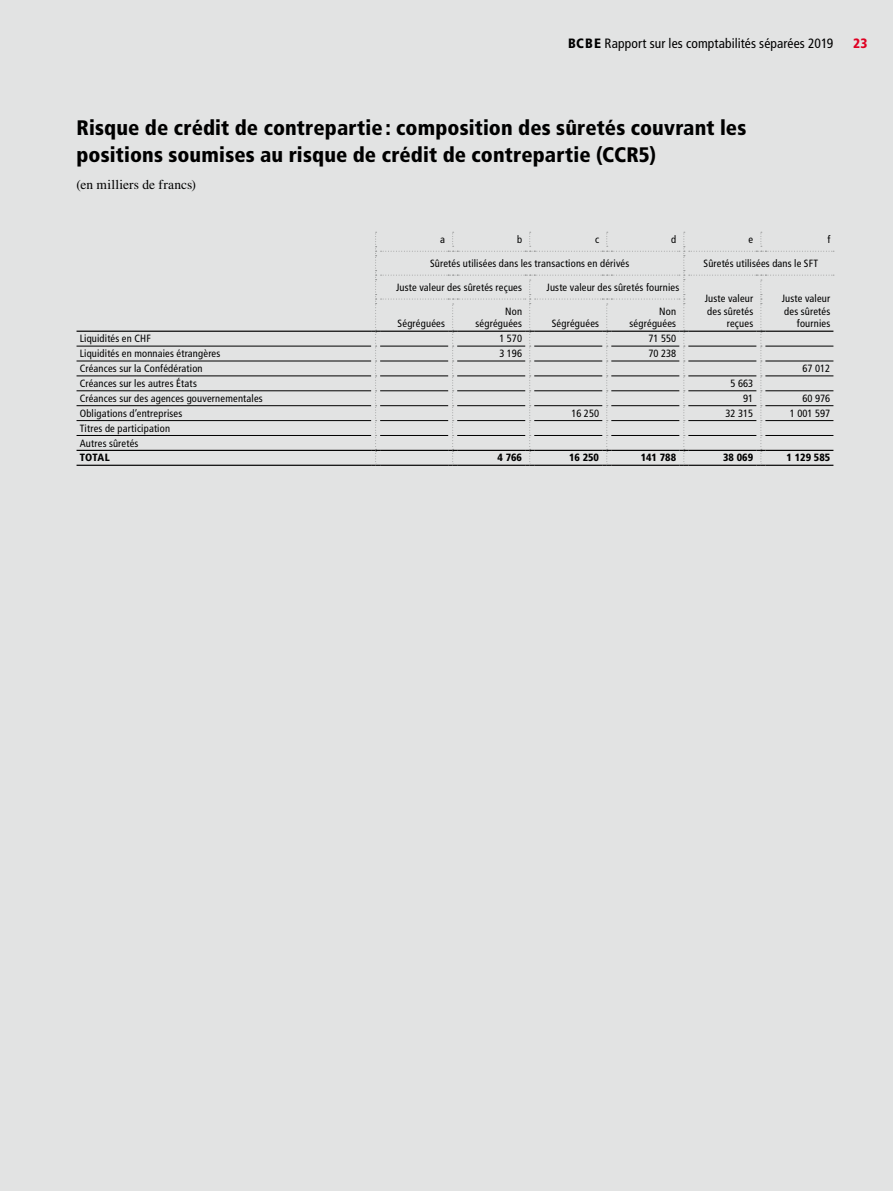
<style>
.page{position:relative;width:893px;height:1191px;background:#e2e3e3}
.page>*{position:absolute;margin:0;border:0;box-sizing:border-box;transform-origin:0 0}
._30_Tabellen_Tab_02_HT{font:900 condensed 21px/27px "Frutiger LT Std";letter-spacing:.005em;color:#000}
.t1{font:condensed 13.5px "Frutiger LT Std";letter-spacing:.01em;color:#000}
._30_Tabellen_Tab_51_Times_GT{font:13.5px "Times LT Std";letter-spacing:.01em;color:#000}
.t2{font:900 condensed 13.5px "Frutiger LT Std";color:#df0022}
._30_Tabellen_Tab_43_Kopf_schwarz{font:condensed 10.5px/12.8px "Frutiger LT Std";letter-spacing:.015em;color:#000;text-align:right}
._30_Tabellen_Tab_21_GT{font:condensed 10.5px "Frutiger LT Std";letter-spacing:.015em;color:#000}
._30_Tabellen_Tab_31_Zahlen_schwarz{font:condensed 10.5px "Frutiger LT Std";color:#000}
._30_Tabellen_Tab_31_Zahlen_schwarz-2{font:900 condensed 10.5px "Frutiger LT Std";color:#000}
._30_Tabellen_Tab_24_GT_black_Versal_Stufe{font:900 condensed 10.5px "Frutiger LT Std";letter-spacing:.015em;color:#000}
.s1{font-weight:900}
</style>
<div class="page">
<hr style="left:77px;top:361px;width:294px;height:1px;background:#000">
<hr style="left:77px;top:376px;width:294px;height:1px;background:#000">
<hr style="left:77px;top:405px;width:294px;height:1px;background:#000">
<hr style="left:77px;top:420px;width:294px;height:1px;background:#000">
<hr style="left:77px;top:435px;width:294px;height:1px;background:#000">
<hr style="left:77px;top:346px;width:294px;height:1px;background:#000">
<hr style="left:77px;top:465px;width:294px;height:1px;background:#000">
<hr style="left:77px;top:390px;width:294px;height:1px;background:#000">
<hr style="left:77px;top:330px;width:294px;height:2px;background:#000">
<hr style="left:77px;top:450px;width:294px;height:1px;background:#000">
<svg style="left:371px;top:232px;width:463px;height:234px"></svg>
<p class="t1" style="left:568px;top:36px;width:267px"><span class="s1">BCBE</span> Rapport sur les comptabilités séparées 2019</p>
<p class="t2" style="left:853px;top:36px;width:16px">23</p>
<h2 class="_30_Tabellen_Tab_02_HT" style="left:77px;top:114px;width:671px">Risque de crédit de contrepartie: composition des sûretés couvrant les positions soumises au risque de crédit de contrepartie (CCR5)</h2>
<p class="_30_Tabellen_Tab_51_Times_GT" style="left:77px;top:176px;width:121px">(en milliers de francs)</p>
<p class="_30_Tabellen_Tab_43_Kopf_schwarz" style="left:440px;top:233px;width:6px">a</p>
<p class="_30_Tabellen_Tab_43_Kopf_schwarz" style="left:517px;top:233px;width:7px">b</p>
<p class="_30_Tabellen_Tab_43_Kopf_schwarz" style="left:595px;top:233px;width:6px">c</p>
<p class="_30_Tabellen_Tab_43_Kopf_schwarz" style="left:671px;top:233px;width:7px">d</p>
<p class="_30_Tabellen_Tab_43_Kopf_schwarz" style="left:748px;top:233px;width:6px">e</p>
<p class="_30_Tabellen_Tab_43_Kopf_schwarz" style="left:827px;top:233px;width:4px">f</p>
<p class="_30_Tabellen_Tab_43_Kopf_schwarz" style="left:430px;top:257px;width:201px">Sûretés utilisées dans les transactions en dérivés</p>
<p class="_30_Tabellen_Tab_43_Kopf_schwarz" style="left:703px;top:257px;width:116px">Sûretés utilisées dans le SFT</p>
<p class="_30_Tabellen_Tab_43_Kopf_schwarz" style="left:396px;top:281px;width:127px">Juste valeur des sûretés reçues</p>
<p class="_30_Tabellen_Tab_43_Kopf_schwarz" style="left:546px;top:281px;width:134px">Juste valeur des sûretés fournies</p>
<p class="_30_Tabellen_Tab_43_Kopf_schwarz" style="left:705px;top:292px;width:50px">Juste valeur des sûretés reçues</p>
<p class="_30_Tabellen_Tab_43_Kopf_schwarz" style="left:782px;top:292px;width:50px;text-align:left">Juste valeur des sûretés</p>
<p class="_30_Tabellen_Tab_43_Kopf_schwarz" style="left:475px;top:305px;width:48px">Non ségréguées</p>
<p class="_30_Tabellen_Tab_43_Kopf_schwarz" style="left:630px;top:305px;width:48px">Non ségréguées</p>
<p class="_30_Tabellen_Tab_43_Kopf_schwarz" style="left:398px;top:317px;width:49px">Ségréguées</p>
<p class="_30_Tabellen_Tab_43_Kopf_schwarz" style="left:797px;top:317px;width:35px">fournies</p>
<p class="_30_Tabellen_Tab_43_Kopf_schwarz" style="left:552px;top:317px;width:49px">Ségréguées</p>
<p class="_30_Tabellen_Tab_21_GT" style="left:80px;top:332px;width:73px">Liquidités en CHF</p>
<p class="_30_Tabellen_Tab_31_Zahlen_schwarz" style="left:499px;top:332px;width:24px">1 570</p>
<p class="_30_Tabellen_Tab_31_Zahlen_schwarz" style="left:648px;top:332px;width:29px">71 550</p>
<p class="_30_Tabellen_Tab_21_GT" style="left:80px;top:347px;width:142px">Liquidités en monnaies étrangères</p>
<p class="_30_Tabellen_Tab_31_Zahlen_schwarz" style="left:499px;top:347px;width:24px">3 196</p>
<p class="_30_Tabellen_Tab_31_Zahlen_schwarz" style="left:648px;top:347px;width:29px">70 238</p>
<p class="_30_Tabellen_Tab_21_GT" style="left:80px;top:362px;width:124px">Créances sur la Confédération</p>
<p class="_30_Tabellen_Tab_31_Zahlen_schwarz" style="left:802px;top:362px;width:29px">67 012</p>
<p class="_30_Tabellen_Tab_21_GT" style="left:80px;top:377px;width:119px">Créances sur les autres États</p>
<p class="_30_Tabellen_Tab_31_Zahlen_schwarz" style="left:730px;top:377px;width:24px">5 663</p>
<p class="_30_Tabellen_Tab_21_GT" style="left:80px;top:392px;width:185px">Créances sur des agences gouvernementales</p>
<p class="_30_Tabellen_Tab_31_Zahlen_schwarz" style="left:743px;top:392px;width:12px">91</p>
<p class="_30_Tabellen_Tab_31_Zahlen_schwarz" style="left:802px;top:392px;width:29px">60 976</p>
<p class="_30_Tabellen_Tab_21_GT" style="left:80px;top:407px;width:104px">Obligations d’entreprises</p>
<p class="_30_Tabellen_Tab_31_Zahlen_schwarz" style="left:571px;top:407px;width:29px">16 250</p>
<p class="_30_Tabellen_Tab_31_Zahlen_schwarz" style="left:725px;top:407px;width:29px">32 315</p>
<p class="_30_Tabellen_Tab_31_Zahlen_schwarz" style="left:790px;top:407px;width:42px">1 001 597</p>
<p class="_30_Tabellen_Tab_21_GT" style="left:80px;top:422px;width:92px">Titres de participation</p>
<p class="_30_Tabellen_Tab_21_GT" style="left:80px;top:437px;width:60px">Autres sûretés</p>
<p class="_30_Tabellen_Tab_24_GT_black_Versal_Stufe" style="left:80px;top:451px;width:32px">TOTAL</p>
<p class="_30_Tabellen_Tab_31_Zahlen_schwarz-2" style="left:497px;top:451px;width:26px">4 766</p>
<p class="_30_Tabellen_Tab_31_Zahlen_schwarz-2" style="left:569px;top:451px;width:32px">16 250</p>
<p class="_30_Tabellen_Tab_31_Zahlen_schwarz-2" style="left:641px;top:451px;width:37px">141 788</p>
<p class="_30_Tabellen_Tab_31_Zahlen_schwarz-2" style="left:723px;top:451px;width:32px">38 069</p>
<p class="_30_Tabellen_Tab_31_Zahlen_schwarz-2" style="left:787px;top:451px;width:45px">1 129 585</p>
</div>
